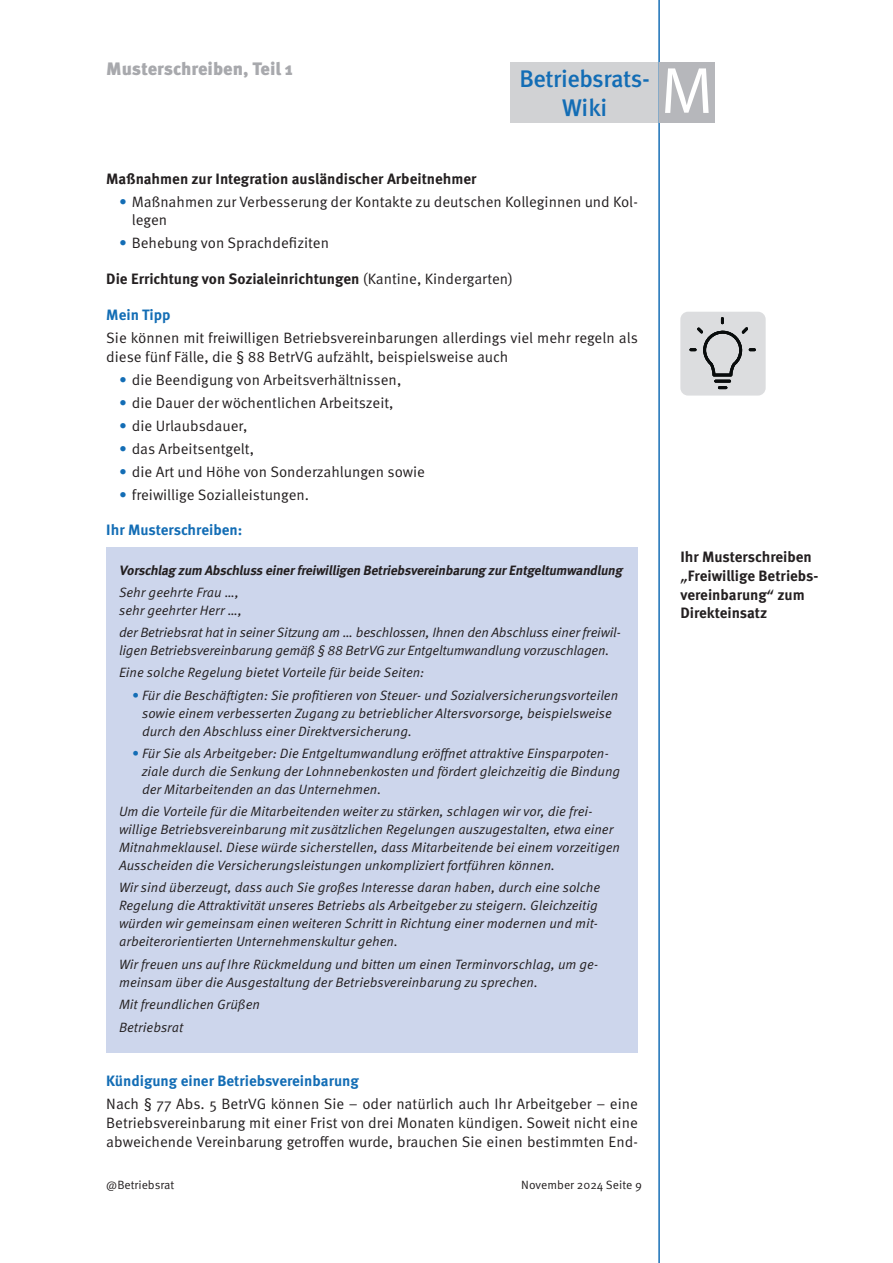
<style>
.page{position:relative;width:893px;height:1263px;background:#fff}
.page>*{position:absolute;margin:0;border:0;box-sizing:border-box;transform-origin:0 0}
.t1{font:66px "Myriad Pro";color:#fff;scale:.96 1}
.t2{font:500 24px/28.8px "Meta OT";letter-spacing:-.02em;color:#136db5;text-align:center}
.t3{font:900 18px "Meta OT";letter-spacing:-.005em;color:#a8a9ad}
.fließ{font:15px/18.8px "Meta OT";color:#231f20}
.fließ-2{font:700 15px/18.8px "Meta OT";color:#231f20}
.zü{font:700 15px "Meta OT";color:#136db5}
.zü-2{font:700 15px "Meta OT";color:#231f20}
.Kasten_fließ{font:13.5px/18px "Meta Pro Norm Ita";color:#231f20}
.Kasten_fließ-2{font:italic 700 13.5px "Meta OT";color:#231f20}
.t4{font:12px "Meta OT";color:#231f20}
.s1{color:#136db5}
.s2{font-weight:400}
.s3{font-family:"Optima"}
</style>
<div class="page">
<div style="left:510px;top:62px;width:149px;height:61px;background:#d1d2d4"></div>
<hr style="left:659px;top:0;width:1px;height:1263px;background:#136db5">
<div style="left:659px;top:62px;width:55px;height:61px;background:#b6b7bb"></div>
<div style="left:106px;top:547px;width:532px;height:48px;background:#cdd6ec"></div>
<div style="left:106px;top:570px;width:532px;height:65px;background:#cdd6ec"></div>
<div style="left:106px;top:610px;width:532px;height:65px;background:#cdd6ec"></div>
<div style="left:106px;top:672px;width:532px;height:84px;background:#cdd6ec"></div>
<div style="left:106px;top:731px;width:532px;height:83px;background:#cdd6ec"></div>
<div style="left:106px;top:789px;width:532px;height:101px;background:#cdd6ec"></div>
<div style="left:106px;top:865px;width:532px;height:102px;background:#cdd6ec"></div>
<div style="left:106px;top:941px;width:532px;height:66px;background:#cdd6ec"></div>
<div style="left:106px;top:1004px;width:532px;height:49px;background:#cdd6ec"></div>
<div style="left:680px;top:312px;width:86px;height:84px;background:#dcdddf;border-radius:8px"></div>
<hr style="left:714px;top:380px;width:17px;height:3px;background:#090c0c">
<svg style="left:718px;top:386px;width:9px;height:3px"></svg>
<svg style="left:689px;top:317px;width:67px;height:59px"></svg>
<p class="t3" style="left:106px;top:58px;width:188px">Musterschreiben, Teil 1</p>
<h2 class="t2" style="left:519px;top:64px;width:132px">Betriebsrats-<br>Wiki</h2>
<p class="t1" style="left:661px;top:50px;width:55px">M</p>
<p class="fließ-2" style="left:106px;top:169px;width:372px">Maßnahmen zur Integration ausländischer Arbeitnehmer</p>
<p class="fließ" style="left:132px;top:192px;width:507px;text-indent:-13px"><span class="s1">•</span> Maßnahmen zur Verbesserung der Kontakte zu deutschen Kolleginnen und Kol&shy;legen</p>
<p class="fließ" style="left:119px;top:234px;width:211px"><span class="s1">•</span> Behebung von Sprachdefiziten</p>
<p class="zü-2" style="left:106px;top:269px;width:408px">Die Errichtung von Sozialeinrichtungen <span class="s2">(Kantine, Kindergarten)</span></p>
<p class="zü" style="left:106px;top:305px;width:66px">Mein Tipp</p>
<p class="fließ" style="left:106px;top:328px;width:533px">Sie können mit freiwilligen Betriebsvereinbarungen allerdings viel mehr regeln als diese fünf Fälle, die § 88 BetrVG aufzählt, beispielsweise auch</p>
<p class="fließ" style="left:119px;top:370px;width:284px"><span class="s1">•</span> die Beendigung von Arbeitsverhältnissen,</p>
<p class="fließ" style="left:119px;top:393px;width:276px"><span class="s1">•</span> die Dauer der wöchentlichen Arbeitszeit,</p>
<p class="fließ" style="left:119px;top:416px;width:130px"><span class="s1">•</span> die Urlaubsdauer,</p>
<p class="fließ" style="left:119px;top:439px;width:136px"><span class="s1">•</span> das Arbeitsentgelt,</p>
<p class="fließ" style="left:119px;top:462px;width:308px"><span class="s1">•</span> die Art und Höhe von Sonderzahlungen sowie</p>
<p class="fließ" style="left:119px;top:485px;width:189px"><span class="s1">•</span> freiwillige Sozialleistungen.</p>
<p class="zü" style="left:106px;top:521px;width:138px">Ihr Musterschreiben:</p>
<p class="Kasten_fließ-2" style="left:119px;top:561px;width:508px">Vorschlag zum Abschluss einerfreiwilligen Betriebsvereinbarung zurEntgeltumwandlung</p>
<p class="Kasten_fließ" style="left:119px;top:582px;width:125px">Sehr geehrte Frau …, sehr geehrter Herr …,</p>
<p class="Kasten_fließ" style="left:119px;top:623px;width:504px">der Betriebsrat hat in seiner Sitzung am … beschlossen, Ihnen den Abschluss einer freiwil&shy;ligen Betriebsvereinbarung gemäß § 88 BetrVG zur Entgeltumwandlung vorzuschlagen.</p>
<p class="Kasten_fließ" style="left:119px;top:663px;width:307px">Eine solche Regelung bietet Vorteile für beide Seiten:</p>
<p class="Kasten_fließ" style="left:142px;top:685px;width:478px;text-indent:-10px"><span class="s1">•</span> Für die Beschäftigten: Sie profitieren von Steuer- und Sozialversicherungsvorteilen sowie einem verbesserten Zugang zu betrieblicher Altersvorsorge, beispielsweise durch den Abschluss einer Direktversicherung.</p>
<p class="Kasten_fließ" style="left:142px;top:743px;width:480px;text-indent:-10px"><span class="s1">•</span> Für Sie als Arbeitgeber: Die Entgeltumwandlung eröffnet attraktive Einsparpoten&shy;ziale durch die Senkung der Lohnnebenkosten und fördert gleichzeitig die Bindung der Mitarbeitenden an das Unternehmen.</p>
<p class="Kasten_fließ" style="left:119px;top:802px;width:502px">Um die Vorteile für die Mitarbeitenden weiter zu stärken, schlagen wir vor, die frei&shy;willige Betriebsvereinbarung mit zusätzlichen Regelungen auszugestalten, etwa einer Mitnahmeklausel. Diese würde sicherstellen, dass Mitarbeitende bei einem vorzeitigen Ausscheiden die Versicherungsleistungen unkompliziert fortführen können.</p>
<p class="Kasten_fließ" style="left:119px;top:878px;width:483px">Wir sind überzeugt, dass auch Sie großes Interesse daran haben, durch eine solche Regelung die Attraktivität unseres Betriebs als Arbeitgeber zu steigern. Gleichzeitig würden wir gemeinsam einen weiteren Schritt in Richtung einer modernen und mit&shy;arbeiterorientierten Unternehmenskultur gehen.</p>
<p class="Kasten_fließ" style="left:119px;top:954px;width:481px">Wir freuen uns auf Ihre Rückmeldung und bitten um einen Terminvorschlag, um ge&shy;meinsam über die Ausgestaltung der Betriebsvereinbarung zu sprechen.</p>
<p class="Kasten_fließ" style="left:119px;top:994px;width:143px">Mit freundlichen Grüßen</p>
<p class="Kasten_fließ" style="left:119px;top:1017px;width:66px">Betriebsrat</p>
<p class="zü" style="left:106px;top:1072px;width:254px">Kündigung einer Betriebsvereinbarung</p>
<p class="fließ" style="left:106px;top:1095px;width:533px;text-align:justify">Nach § 77 Abs. 5 BetrVG können Sie − oder natürlich auch Ihr Arbeitgeber – eine Betriebsvereinbarung mit einer Frist von drei Monaten kündigen. Soweit nicht eine abweichende Vereinbarung getroffen wurde, brauchen Sie einen bestimmten End-</p>
<p class="t4" style="left:106px;top:1178px;width:70px">@Betriebsrat</p>
<p class="t4" style="left:521px;top:1178px;width:122px">November 2024 Seite 9</p>
<p class="fließ-2" style="left:680px;top:548px;width:138px">Ihr Musterschreiben <span class="s3">„</span>Freiwillige Betriebs&shy;vereinbarung<span class="s3">“</span> zum<br>Direkteinsatz</p>
</div>
